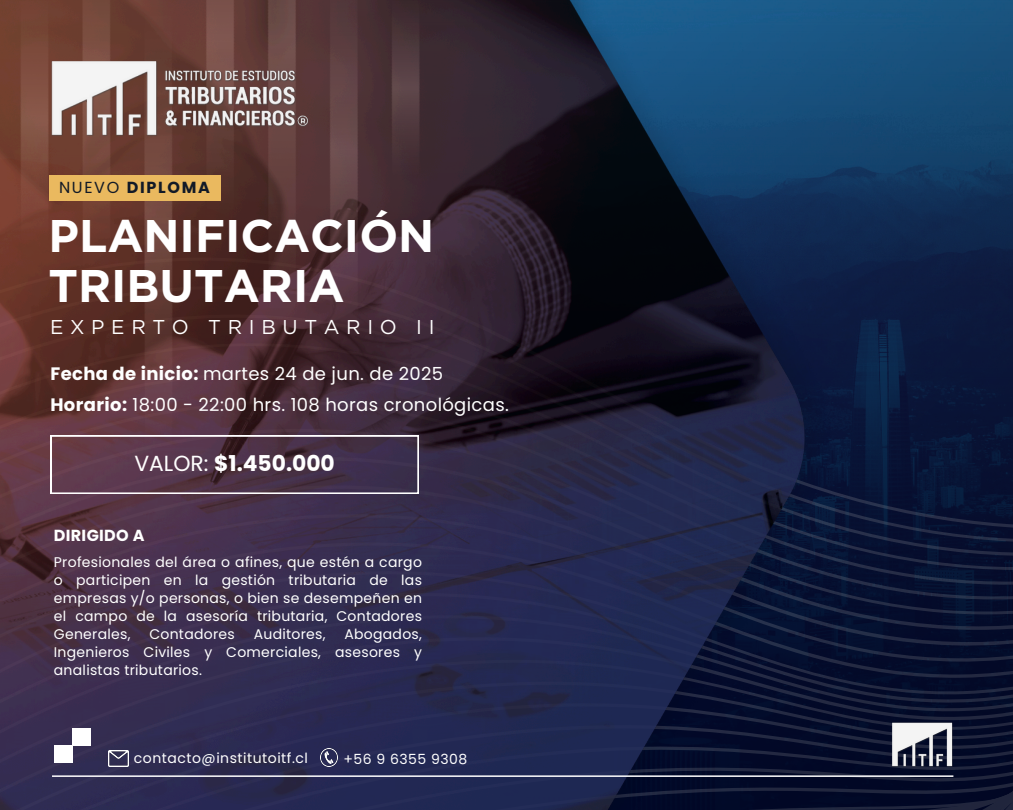
<style>
.page{position:relative;width:1013px;height:810px;background:#fff}
.page>*{position:absolute;margin:0;border:0;box-sizing:border-box;transform-origin:0 0}
.t1{font:700 45.7px/50.2px "Gotham";color:#fff}
.t2{font:700 21.8px "Poppins";color:#fff}
.t3{font:20px "Gotham";letter-spacing:.335em;color:#fffefe}
.t4{font:18px "Poppins";letter-spacing:.02em;color:#fff}
.t5{font:700 16px "Poppins";letter-spacing:.105em;color:#121a27}
.t6{font:700 16px "Poppins";letter-spacing:.02em;color:#fff}
.t7{font:14px/18px "Poppins";letter-spacing:.02em;color:#fff;text-align:justify}
.s1{font-weight:400}
.s2{font-weight:700}
</style>
<div class="page">
<img style="left:845px;top:0;width:167px;height:810px">
<img style="left:0;top:0;width:845px;height:810px">
<hr style="left:52px;top:775px;width:901px;height:2px;background:#fff">
<img style="left:108px;top:751px;width:20px;height:16px">
<img style="left:320px;top:749px;width:18px;height:17px">
<div style="left:72px;top:728px;width:18px;height:18px;background:#fff"></div>
<div style="left:54px;top:746px;width:18px;height:17px;background:#fff"></div>
<img style="left:890px;top:719px;width:63px;height:48px">
<img style="left:0;top:0;width:633px;height:517px">
<img style="left:49px;top:54px;width:267px;height:84px">
<div style="left:49px;top:175px;width:172px;height:26px;background:#eab95f"></div>
<svg style="left:50px;top:435px;width:369px;height:59px;background:#5a4054"></svg>
<p class="t5" style="left:59px;top:176px;width:152px"><span class="s1">NUEVO</span> DIPLOMA</p>
<p class="t1" style="left:49px;top:210px;width:387px">PLANIFICACIÓN<br>TRIBUTARIA</p>
<p class="t3" style="left:50px;top:315px;width:386px">EXPERTO TRIBUTARIO II</p>
<h5 class="t4" style="left:50px;top:361px;width:394px"><span class="s2">Fecha de inicio:</span> martes 24 de jun. de 2025</h5>
<h2 class="t4" style="left:50px;top:392px;width:460px"><span class="s2">Horario:</span> 18:00 - 22:00 hrs. 108 horas cronológicas.</h2>
<h3 class="t2" style="left:134px;top:449px;width:202px"><span class="s1">VALOR:</span> $1.450.000</h3>
<p class="t6" style="left:54px;top:524px;width:92px">DIRIGIDO A</p>
<p class="t7" style="left:54px;top:553px;width:369px">Profesionales del área o afines, que estén a cargo o participen en la gestión tributaria de las empresas y/o personas, o bien se desempeñen en el campo de la asesoría tributaria, Contadores Generales,</p>
<p class="t7" style="left:149px;top:625px;width:87px">Contadores</p>
<p class="t7" style="left:254px;top:625px;width:73px">Auditores,</p>
<p class="t7" style="left:54px;top:625px;width:369px;text-indent:290px">Abogados, Ingenieros Civiles y Comerciales, asesores y analistas tributarios.</p>
<p class="t7" style="left:134px;top:749px;width:175px">contacto@institutoitf.cl</p>
<p class="t7" style="left:343px;top:750px;width:125px">+56 9 6355 9308</p>
</div>
